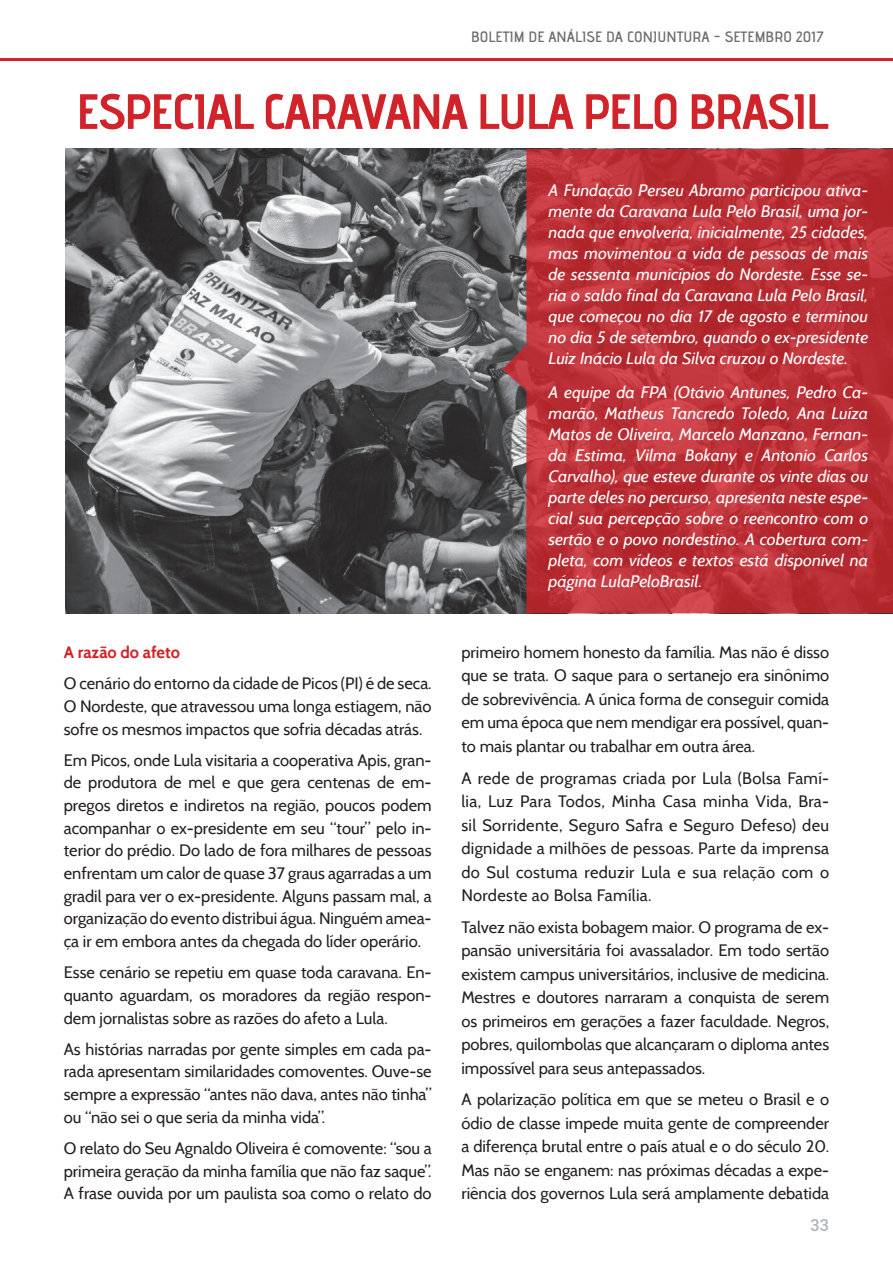
<style>
.page{position:relative;width:893px;height:1263px;background:#fff}
.page>*{position:absolute;margin:0;border:0;box-sizing:border-box;transform-origin:0 0}
.Paragraph_Style_blac{font:49.5px "advent Bd 3";letter-spacing:-.04em;color:#d1232a;scale:1.05 1}
.t1{font:16.5px/23.4px "Cabin";color:#231f20;text-align:justify}
.t2{font:italic 16.5px/21px "Cabin";color:#fff;text-align:justify;scale:1.05 1}
.t3{font:700 16.5px "Cabin";color:#d1232a}
.t4{font:500 16.5px "Roboto";color:#b1b5be}
.t5{font:15px "advent Bd 2";color:#6c6d70;scale:1.05 1}
</style>
<div class="page">
<hr style="left:0;top:58px;width:893px;height:3px;background:#d1232a">
<img style="left:65px;top:149px;width:437px;height:464px">
<svg style="left:502px;top:149px;width:391px;height:464px;fill:#b82f35"></svg>
<p class="t5" style="left:471px;top:28px;width:337px">BOLETIM DE ANÁLISE DA CONJUNTURA - SETEMBRO 2017</p>
<p class="Paragraph_Style_blac" style="left:76px;top:81px;width:718px">ESPECIAL CARAVANA LULA PELO BRASIL</p>
<p class="t3" style="left:64px;top:642px;width:118px">A razão do afeto</p>
<p class="t1" style="left:64px;top:672px;width:369px;line-height:22.6px">O cenário do entorno da cidade de Picos (PI) é de seca.<br>O Nordeste, que atravessou uma longa estiagem, não sofre os mesmos impactos que sofria décadas atrás.</p>
<p class="t1" style="left:64px;top:748px;width:369px;line-height:22.6px">Em Picos, onde Lula visitaria a cooperativa Apis, gran&shy;de produtora de mel e que gera centenas de em&shy;pregos diretos e indiretos na região, poucos podem acompanhar o ex-presidente em seu “tour” pelo in&shy;terior do prédio. Do lado de fora milhares de pessoas enfrentam um calor de quase 37 graus agarradas a um gradil para ver o ex-presidente. Alguns passam mal, a organização do evento distribui água. Ninguém amea&shy;ça ir em embora antes da chegada do líder operário.</p>
<p class="t1" style="left:64px;top:961px;width:369px;line-height:22.6px">Esse cenário se repetiu em quase toda caravana. En&shy;quanto aguardam, os moradores da região respon&shy;dem jornalistas sobre as razões do afeto a Lula.</p>
<p class="t1" style="left:64px;top:1037px;width:369px;line-height:22.6px">As histórias narradas por gente simples em cada pa&shy;rada apresentam similaridades comoventes. Ouve-se sempre a expressão “antes não dava, antes não tinha” ou “não sei o que seria da minha vida”.</p>
<p class="t1" style="left:64px;top:1137px;width:369px;line-height:22.6px">O relato do Seu Agnaldo Oliveira é comovente: “sou a primeira geração da minha família que não faz saque”.<br>A frase ouvida por um paulista soa como o relato do</p>
<p class="t2" style="left:548px;top:180px;width:306px">A Fundação Perseu Abramo participou ativa&shy;mente da Caravana Lula Pelo Brasil, uma jor&shy;nada que envolveria, inicialmente, 25 cidades, mas movimentou a vida de pessoas de mais de sessenta municípios do Nordeste. Esse se&shy;ria o saldo final da Caravana Lula Pelo Brasil, que começou no dia 17 de agosto e terminou no dia 5 de setembro, quando o ex-presidente Luiz Inácio Lula da Silva cruzou o Nordeste.</p>
<p class="t2" style="left:548px;top:381px;width:306px">A equipe da FPA (Otávio Antunes, Pedro Ca&shy;marão, Matheus Tancredo Toledo, Ana Luíza Matos de Oliveira, Marcelo Manzano, Fernan&shy;da Estima, Vilma Bokany e Antonio Carlos Carvalho), que esteve durante os vinte dias ou parte deles no percurso, apresenta neste espe&shy;cial sua percepção sobre o reencontro com o sertão e o povo nordestino. A cobertura com&shy;pleta, com vídeos e textos está disponível na página LulaPeloBrasil.</p>
<p class="t1" style="left:461px;top:640px;width:369px">primeiro homem honesto da família. Mas não é disso que se trata. O saque para o sertanejo era sinônimo de sobrevivência. A única forma de conseguir comida em uma época que nem mendigar era possível, quan&shy;to mais plantar ou trabalhar em outra área.</p>
<p class="t1" style="left:461px;top:766px;width:369px">A rede de programas criada por Lula (Bolsa Famí&shy;lia, Luz Para Todos, Minha Casa minha Vida, Bra&shy;sil Sorridente, Seguro Safra e Seguro Defeso) deu dignidade a milhões de pessoas. Parte da imprensa do Sul costuma reduzir Lula e sua relação com o Nordeste ao Bolsa Família.</p>
<p class="t1" style="left:461px;top:915px;width:369px">Talvez não exista bobagem maior. O programa de ex&shy;pansão universitária foi avassalador. Em todo sertão existem campus universitários, inclusive de medicina.<br>Mestres e doutores narraram a conquista de serem os primeiros em gerações a fazer faculdade. Negros, pobres, quilombolas que alcançaram o diploma antes impossível para seus antepassados.</p>
<p class="t1" style="left:461px;top:1088px;width:369px">A polarização política em que se meteu o Brasil e o ódio de classe impede muita gente de compreender a diferença brutal entre o país atual e o do século 20.<br>Mas não se enganem: nas próximas décadas a expe&shy;riência dos governos Lula será amplamente debatida</p>
<p class="t4" style="left:810px;top:1214px;width:20px">33</p>
</div>
